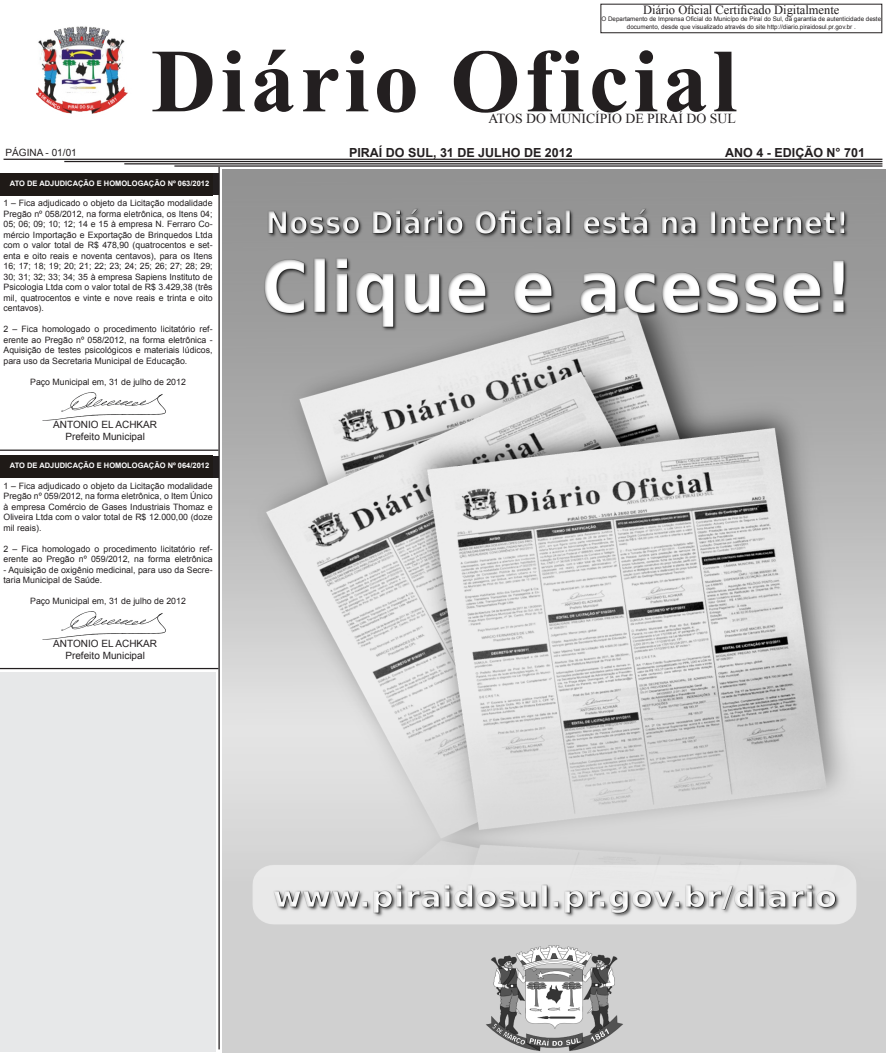
<style>
.page{position:relative;width:886px;height:1053px;background:#fff}
.page>*{position:absolute;margin:0;border:0;box-sizing:border-box;transform-origin:0 0}
.t1{font:700 90px "Times New Roman";letter-spacing:.05em;color:#231f20}
.t2{font:13.75px "Times New Roman";color:#231f20}
.t3{font:700 12.5px "Arial";color:#231f20}
.t4{font:12.5px "Times New Roman";color:#231f20}
.t5{font:10px "Arial";color:#231f20}
.t6{font:8.75px/10.5px "Arial";color:#231f20;text-align:justify}
.t7{font:700 7.5px "Arial";color:#fff}
.t8{font:6.25px/7.5px "Arial";color:#231f20;text-align:center}
</style>
<div class="page">
<div style="left:600px;top:4px;width:282px;height:29px;border:1px solid #231f20"></div>
<img style="left:36px;top:26px;width:92px;height:88px">
<hr style="left:4px;top:159px;width:878px;height:1px;background:#231f20">
<hr style="left:64px;top:161px;width:818px;height:1px;background:#231f20">
<hr style="left:124px;top:163px;width:758px;height:1px;background:#231f20">
<hr style="left:174px;top:165px;width:708px;height:2px;background:#231f20">
<div style="left:0;top:174px;width:218px;height:21px;background:#1f1a17"></div>
<hr style="left:218px;top:167px;width:2px;height:882px;background:#231f20">
<img style="left:43px;top:393px;width:122px;height:28px">
<hr style="left:0;top:449px;width:218px;height:2px;background:#231f20">
<div style="left:0;top:456px;width:218px;height:21px;background:#1f1a17"></div>
<img style="left:48px;top:611px;width:117px;height:28px">
<hr style="left:0;top:668px;width:218px;height:1px;background:#231f20">
<img style="left:222px;top:169px;width:664px;height:883px">
<div style="left:1px;top:672px;width:215px;height:379px;background:#e7e8e9"></div>
<p class="t4" style="left:643px;top:1px;width:198px">Diário Oficial Certificado Digitalmente</p>
<p class="t8" style="left:601px;top:16px;width:281px">O Departamento de Imprensa Oficial do Municípo de Piraí do Sul, da garantia de autenticidade deste documento, desde que visualizado através do site http://diario.piraidosul.pr.gov.br .</p>
<p class="t1" style="left:151px;top:19px;width:587px">Diário Oficial</p>
<p class="t2" style="left:488px;top:109px;width:249px">ATOS DO MUNICÍPIO DE PIRAÍ DO SUL</p>
<p class="t5" style="left:6px;top:146px;width:73px">PÁGINA - 01/01</p>
<p class="t3" style="left:349px;top:144px;width:225px">PIRAÍ DO SUL, 31 DE JULHO DE 2012</p>
<p class="t3" style="left:725px;top:144px;width:141px">ANO 4 - EDIÇÃO N° 701</p>
<p class="t7" style="left:10px;top:178px;width:201px">ATO DE ADJUDICAÇÃO E HOMOLOGAÇÃO Nº 063/2012</p>
<p class="t6" style="left:4px;top:198px;width:211px">1 – Fica adjudicado o objeto da Licitação modalidade Pregão nº 058/2012, na forma eletrônica, os Itens 04; 05; 06; 09; 10; 12; 14 e 15 à empresa N. Ferraro Co&shy;mércio Importação e Exportação de Brinquedos Ltda com o valor total de R$ 478,90 (quatrocentos e set&shy;enta e oito reais e noventa centavos), para os Itens 16; 17; 18; 19; 20; 21; 22; 23; 24; 25; 26; 27; 28; 29; 30; 31; 32; 33; 34; 35 à empresa Sapiens Instituto de Psicologia Ltda com o valor total de R$ 3.429,38 (três mil, quatrocentos e vinte e nove reais e trinta e oito centavos).</p>
<p class="t6" style="left:4px;top:324px;width:211px">2 – Fica homologado o procedimento licitatório ref&shy;erente ao Pregão nº 058/2012, na forma eletrônica - Aquisição de testes psicológicos e materiais lúdicos, para uso da Secretaria Municipal de Educação.</p>
<p class="t6" style="left:30px;top:376px;width:157px">Paço Municipal em, 31 de julho de 2012</p>
<p class="t5" style="left:53px;top:418px;width:105px">ANTONIO EL ACHKAR</p>
<p class="t5" style="left:65px;top:430px;width:81px">Prefeito Municipal</p>
<p class="t7" style="left:10px;top:460px;width:201px">ATO DE ADJUDICAÇÃO E HOMOLOGAÇÃO Nº 064/2012</p>
<p class="t6" style="left:4px;top:480px;width:211px">1 – Fica adjudicado o objeto da Licitação modalidade Pregão nº 059/2012, na forma eletrônica, o Item Único à empresa Comércio de Gases Industriais Thomaz e Oliveira Ltda com o valor total de R$ 12.000,00 (doze mil reais).</p>
<p class="t6" style="left:4px;top:543px;width:211px">2 – Fica homologado o procedimento licitatório ref&shy;erente ao Pregão nº 059/2012, na forma eletrônica</p>
<p class="t6" style="left:4px;top:564px;width:211px">- Aquisição de oxigênio medicinal, para uso da Secre&shy;taria Municipal de Saúde.</p>
<p class="t6" style="left:30px;top:596px;width:157px">Paço Municipal em, 31 de julho de 2012</p>
<p class="t5" style="left:53px;top:636px;width:105px">ANTONIO EL ACHKAR</p>
<p class="t5" style="left:65px;top:648px;width:81px">Prefeito Municipal</p>
</div>
